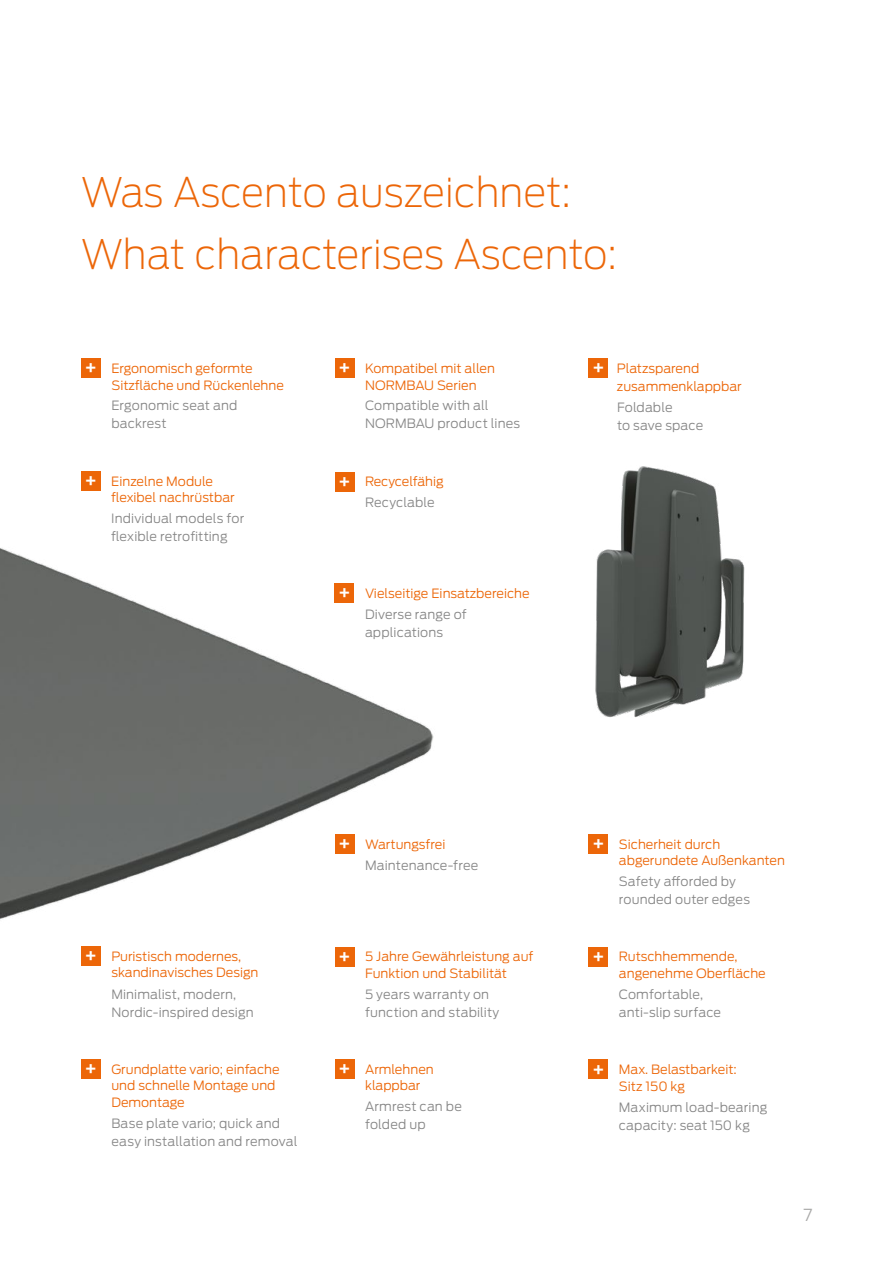
<style>
.page{position:relative;width:893px;height:1263px;background:#fff}
.page>*{position:absolute;margin:0;border:0;box-sizing:border-box;transform-origin:0 0}
.t1{font:200 40.5px "Antenna";letter-spacing:-.005em;color:#ec6608}
.t2{font:500 18px "Antenna";color:#fff}
.t3{font:300 16.5px "Antenna";color:#a8a8a7}
.t4{font:300 12.75px/16.5px "Antenna";color:#ec6608}
.t5{font:300 12.75px/18px "Antenna";letter-spacing:.01em;color:#878787}
</style>
<div class="page">
<img style="left:0;top:548px;width:434px;height:415px">
<div style="left:81px;top:358px;width:20px;height:20px;background:#ec6608"></div>
<div style="left:81px;top:946px;width:20px;height:20px;background:#ec6608"></div>
<div style="left:334px;top:583px;width:20px;height:20px;background:#ec6608"></div>
<div style="left:588px;top:947px;width:20px;height:20px;background:#ec6608"></div>
<div style="left:81px;top:1059px;width:20px;height:20px;background:#ec6608"></div>
<div style="left:334px;top:946px;width:20px;height:20px;background:#ec6608"></div>
<div style="left:334px;top:1059px;width:20px;height:20px;background:#ec6608"></div>
<div style="left:588px;top:358px;width:20px;height:20px;background:#ec6608"></div>
<img style="left:595px;top:466px;width:150px;height:252px">
<div style="left:334px;top:358px;width:20px;height:20px;background:#ec6608"></div>
<div style="left:334px;top:472px;width:20px;height:20px;background:#ec6608"></div>
<div style="left:334px;top:834px;width:20px;height:20px;background:#ec6608"></div>
<div style="left:81px;top:471px;width:20px;height:20px;background:#ec6608"></div>
<div style="left:588px;top:834px;width:20px;height:20px;background:#ec6608"></div>
<div style="left:588px;top:1059px;width:20px;height:20px;background:#ec6608"></div>
<h1 class="t1" style="left:81px;top:168px;width:492px">Was Ascento auszeichnet:</h1>
<h1 class="t1" style="left:81px;top:230px;width:538px">What characterises Ascento:</h1>
<h2 class="t2" style="left:85px;top:357px;width:14px">+</h2>
<p class="t4" style="left:111px;top:360px;width:174px">Ergonomisch geformte<br>Sitzfläche und Rückenlehne</p>
<p class="t5" style="left:111px;top:397px;width:127px">Ergonomic seat and backrest</p>
<h2 class="t2" style="left:84px;top:470px;width:14px">+</h2>
<p class="t4" style="left:111px;top:473px;width:125px">Einzelne Module flexibel nachrüstbar</p>
<p class="t5" style="left:111px;top:509px;width:135px">Individual models for flexible retrofitting</p>
<p class="t4" style="left:365px;top:360px;width:131px">Kompatibel mit allen<br>NORMBAU Serien</p>
<h2 class="t2" style="left:338px;top:357px;width:14px">+</h2>
<h2 class="t2" style="left:592px;top:357px;width:14px">+</h2>
<p class="t4" style="left:617px;top:360px;width:126px;line-height:18px">Platzsparend zusammenklappbar</p>
<p class="t5" style="left:365px;top:397px;width:157px">Compatible with all<br>NORMBAU product lines</p>
<p class="t5" style="left:617px;top:399px;width:88px">Foldable<br>to save space</p>
<h2 class="t2" style="left:338px;top:470px;width:14px">+</h2>
<p class="t4" style="left:365px;top:473px;width:80px">Recycelfähig</p>
<p class="t5" style="left:365px;top:494px;width:71px">Recyclable</p>
<h2 class="t2" style="left:338px;top:582px;width:14px">+</h2>
<p class="t4" style="left:365px;top:585px;width:166px">Vielseitige Einsatzbereiche</p>
<p class="t5" style="left:365px;top:605px;width:103px">Diverse range of applications</p>
<h2 class="t2" style="left:338px;top:833px;width:14px">+</h2>
<p class="t4" style="left:365px;top:836px;width:82px">Wartungsfrei</p>
<p class="t5" style="left:365px;top:856px;width:115px">Maintenance-free</p>
<h2 class="t2" style="left:592px;top:833px;width:14px">+</h2>
<p class="t4" style="left:619px;top:836px;width:168px">Sicherheit durch abgerundete Außenkanten</p>
<p class="t5" style="left:619px;top:872px;width:133px">Safety afforded by rounded outer edges</p>
<h2 class="t2" style="left:85px;top:945px;width:14px">+</h2>
<p class="t4" style="left:111px;top:948px;width:149px">Puristisch modernes, skandinavisches Design</p>
<h2 class="t2" style="left:338px;top:945px;width:14px">+</h2>
<p class="t4" style="left:365px;top:948px;width:170px">5 Jahre Gewährleistung auf<br>Funktion und Stabilität</p>
<h2 class="t2" style="left:592px;top:945px;width:14px">+</h2>
<p class="t4" style="left:619px;top:948px;width:148px">Rutschhemmende, angenehme Oberfläche</p>
<p class="t5" style="left:111px;top:985px;width:144px">Minimalist, modern,<br>Nordic-inspired design</p>
<p class="t5" style="left:619px;top:985px;width:104px">Comfortable, anti-slip surface</p>
<p class="t5" style="left:365px;top:985px;width:136px">5 years warranty on function and stability</p>
<h2 class="t2" style="left:85px;top:1058px;width:14px">+</h2>
<p class="t4" style="left:111px;top:1061px;width:170px">Grundplatte vario; einfache und schnelle Montage und<br>Demontage</p>
<p class="t5" style="left:111px;top:1114px;width:188px">Base plate vario; quick and easy installation and removal</p>
<h2 class="t2" style="left:338px;top:1058px;width:14px">+</h2>
<p class="t4" style="left:365px;top:1061px;width:70px">Armlehnen klappbar</p>
<p class="t5" style="left:365px;top:1098px;width:98px">Armrest can be folded up</p>
<h2 class="t2" style="left:592px;top:1058px;width:14px">+</h2>
<p class="t4" style="left:619px;top:1061px;width:119px">Max. Belastbarkeit:<br>Sitz 150 kg</p>
<p class="t5" style="left:619px;top:1098px;width:150px">Maximum load-bearing capacity: seat 150 kg</p>
<p class="t3" style="left:803px;top:1205px;width:10px">7</p>
</div>
